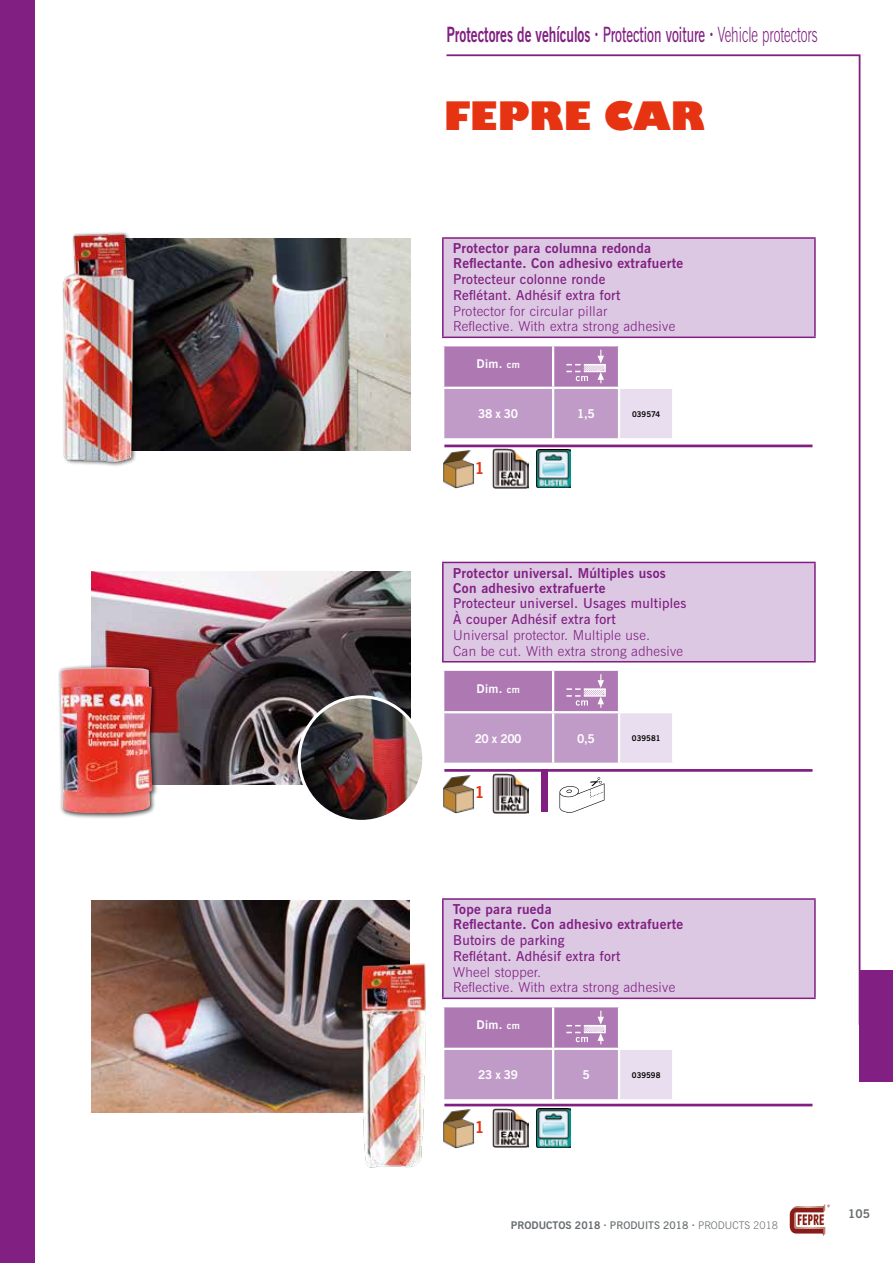
<style>
.page{position:relative;width:893px;height:1263px;background:#fff}
.page>*{position:absolute;margin:0;border:0;box-sizing:border-box;transform-origin:0 0}
.t1{font:800 38.1px "Gill Sans";color:#e63312}
.t2{font:700 21px "News Gothic BT";color:#812082;scale:.65 1}
.t3{font:700 16.35px "News Gothic BT";color:#e63312}
.t4{font:300 13.65px/15.8px "News Gothic BT";letter-spacing:.02em;color:#812082}
.t5{font:700 13.65px/15px "News Gothic BT";letter-spacing:.02em;color:#812082}
.t6{font:600 13.65px/15.8px "News Gothic BT";letter-spacing:.02em;color:#812082}
.t7{font:700 12.15px "News Gothic BT";letter-spacing:-.03em;color:#fff}
.t8{font:700 12px "News Gothic BT";letter-spacing:.03em;color:#fff}
.t9{font:700 12px "News Gothic BT";color:#676c6e}
.t10{font:700 10.5px "News Gothic BT";color:#676c6e}
.t11{font:700 7.95px "News Gothic BT";letter-spacing:-.005em;color:#000}
.s1{font-weight:600}
.s2{font-weight:300}
.s3{font-size:9.75px}
</style>
<div class="page">
<svg style="left:790px;top:1204px;width:40px;height:32px"></svg>
<div style="left:0;top:0;width:34px;height:1263px;background:#812082"></div>
<svg style="left:445px;top:54px;width:416px;height:971px"></svg>
<div style="left:859px;top:970px;width:34px;height:111px;background:#812082"></div>
<div style="left:443px;top:238px;width:372px;height:99px;background:#dcc8e3"></div>
<hr style="left:442px;top:237px;width:374px;height:2px;background:#812082">
<hr style="left:442px;top:239px;width:2px;height:98px;background:#812082">
<hr style="left:814px;top:239px;width:2px;height:98px;background:#812082">
<hr style="left:442px;top:337px;width:374px;height:1px;background:#812082">
<div style="left:619px;top:345px;width:54px;height:43px;background:#fff"></div>
<div style="left:619px;top:388px;width:54px;height:51px;background:#e9deef"></div>
<hr style="left:442px;top:344px;width:111px;height:2px;background:#fff">
<hr style="left:553px;top:344px;width:66px;height:2px;background:#fff">
<hr style="left:619px;top:344px;width:55px;height:2px;background:#fff">
<hr style="left:672px;top:346px;width:2px;height:41px;background:#fff">
<hr style="left:619px;top:387px;width:55px;height:2px;background:#fff">
<hr style="left:618px;top:389px;width:2px;height:49px;background:#fff">
<hr style="left:672px;top:389px;width:2px;height:49px;background:#fff">
<hr style="left:442px;top:438px;width:111px;height:2px;background:#fff">
<hr style="left:553px;top:438px;width:66px;height:2px;background:#fff">
<hr style="left:619px;top:438px;width:55px;height:2px;background:#fff">
<svg style="left:443px;top:345px;width:176px;height:94px;background:#be95c4"></svg>
<div style="left:443px;top:562px;width:372px;height:100px;background:#dcc8e3"></div>
<hr style="left:442px;top:562px;width:374px;height:1px;background:#812082">
<hr style="left:442px;top:563px;width:2px;height:98px;background:#812082">
<hr style="left:814px;top:563px;width:2px;height:98px;background:#812082">
<hr style="left:442px;top:661px;width:374px;height:1px;background:#812082">
<div style="left:619px;top:670px;width:54px;height:42px;background:#fff"></div>
<div style="left:619px;top:712px;width:54px;height:52px;background:#e9deef"></div>
<hr style="left:442px;top:668px;width:111px;height:3px;background:#fff">
<hr style="left:553px;top:668px;width:66px;height:3px;background:#fff">
<hr style="left:619px;top:668px;width:55px;height:3px;background:#fff">
<hr style="left:672px;top:671px;width:2px;height:40px;background:#fff">
<hr style="left:619px;top:711px;width:55px;height:2px;background:#fff">
<hr style="left:618px;top:713px;width:2px;height:50px;background:#fff">
<hr style="left:672px;top:713px;width:2px;height:50px;background:#fff">
<hr style="left:442px;top:763px;width:111px;height:2px;background:#fff">
<hr style="left:553px;top:763px;width:66px;height:2px;background:#fff">
<hr style="left:619px;top:763px;width:55px;height:2px;background:#fff">
<svg style="left:443px;top:670px;width:176px;height:93px;background:#bd94c3"></svg>
<div style="left:443px;top:899px;width:372px;height:99px;background:#dcc8e3"></div>
<hr style="left:442px;top:898px;width:374px;height:2px;background:#812082">
<hr style="left:442px;top:900px;width:2px;height:97px;background:#812082">
<hr style="left:814px;top:900px;width:2px;height:97px;background:#812082">
<hr style="left:442px;top:997px;width:374px;height:2px;background:#812082">
<div style="left:619px;top:1006px;width:54px;height:43px;background:#fff"></div>
<div style="left:619px;top:1049px;width:54px;height:51px;background:#e9deef"></div>
<hr style="left:442px;top:1005px;width:111px;height:2px;background:#fff">
<hr style="left:553px;top:1005px;width:66px;height:2px;background:#fff">
<hr style="left:619px;top:1005px;width:55px;height:2px;background:#fff">
<hr style="left:672px;top:1007px;width:2px;height:41px;background:#fff">
<hr style="left:619px;top:1048px;width:55px;height:2px;background:#fff">
<hr style="left:618px;top:1050px;width:2px;height:49px;background:#fff">
<hr style="left:672px;top:1050px;width:2px;height:49px;background:#fff">
<hr style="left:619px;top:1099px;width:55px;height:2px;background:#fff">
<svg style="left:443px;top:1006px;width:176px;height:94px;background:#be95c4"></svg>
<img style="left:141px;top:238px;width:269px;height:213px">
<img style="left:91px;top:572px;width:319px;height:212px">
<img style="left:91px;top:900px;width:319px;height:213px">
<img style="left:299px;top:697px;width:125px;height:124px;border-radius:62px">
<div style="left:298px;top:695px;width:127px;height:128px;border:3px solid #fff;border-radius:50%"></div>
<img style="left:62px;top:232px;width:79px;height:234px">
<div style="left:58px;top:664px;width:101px;height:155px;background:#000;opacity:.75"></div>
<img style="left:60px;top:667px;width:92px;height:146px">
<img style="left:357px;top:960px;width:69px;height:208px">
<img style="left:536px;top:449px;width:34px;height:39px">
<img style="left:536px;top:1109px;width:34px;height:38px">
<img style="left:493px;top:449px;width:35px;height:40px">
<hr style="left:444px;top:445px;width:368px;height:2px;background:#812082">
<img style="left:443px;top:450px;width:31px;height:39px">
<svg style="left:559px;top:777px;width:45px;height:36px"></svg>
<img style="left:493px;top:773px;width:35px;height:40px">
<div style="left:541px;top:770px;width:7px;height:42px;background:#812082"></div>
<hr style="left:444px;top:769px;width:368px;height:3px;background:#812082">
<img style="left:443px;top:774px;width:31px;height:39px">
<img style="left:493px;top:1108px;width:35px;height:40px">
<hr style="left:444px;top:1104px;width:368px;height:2px;background:#812082">
<img style="left:443px;top:1109px;width:31px;height:39px">
<h2 class="t2" style="left:446px;top:22px;width:572px">Protectores de vehículos · <span class="s1">Protection voiture</span> · <span class="s2">Vehicle protectors</span></h2>
<h1 class="t1" style="left:444px;top:92px;width:262px">FEPRE CAR</h1>
<p class="t5" style="left:453px;top:241px;width:232px">Protector para columna redonda<br>Reflectante. Con adhesivo extrafuerte</p>
<p class="t6" style="left:453px;top:271px;width:169px">Protecteur colonne ronde<br>Reflétant. Adhésif extra fort</p>
<p class="t4" style="left:453px;top:303px;width:223px">Protector for circular pillar<br>Reflective. With extra strong adhesive</p>
<p class="t8" style="left:476px;top:357px;width:45px">Dim. <span class="s3">cm</span></p>
<p class="t7" style="left:478px;top:407px;width:42px">38 x 30</p>
<p class="t7" style="left:577px;top:407px;width:19px">1,5</p>
<p class="t11" style="left:632px;top:409px;width:30px">039574</p>
<p class="t3" style="left:475px;top:458px;width:11px">1</p>
<p class="t5" style="left:453px;top:565px;width:215px">Protector universal. Múltiples usos<br>Con adhesivo extrafuerte</p>
<p class="t6" style="left:453px;top:596px;width:235px">Protecteur universel. Usages multiples<br>À couper Adhésif extra fort</p>
<p class="t4" style="left:453px;top:627px;width:231px">Universal protector. Multiple use.<br>Can be cut. With extra strong adhesive</p>
<p class="t8" style="left:476px;top:681px;width:45px">Dim. <span class="s3">cm</span></p>
<p class="t7" style="left:475px;top:731px;width:48px">20 x 200</p>
<p class="t7" style="left:577px;top:731px;width:19px">0,5</p>
<p class="t11" style="left:632px;top:733px;width:30px">039581</p>
<p class="t3" style="left:475px;top:782px;width:11px">1</p>
<p class="t5" style="left:453px;top:902px;width:232px">Tope para rueda<br>Reflectante. Con adhesivo extrafuerte</p>
<p class="t6" style="left:453px;top:932px;width:169px">Butoirs de parking<br>Reflétant. Adhésif extra fort</p>
<p class="t4" style="left:453px;top:964px;width:223px">Wheel stopper.<br>Reflective. With extra strong adhesive</p>
<p class="t8" style="left:476px;top:1018px;width:45px">Dim. <span class="s3">cm</span></p>
<p class="t7" style="left:478px;top:1068px;width:42px">23 x 39</p>
<p class="t7" style="left:582px;top:1068px;width:9px">5</p>
<p class="t11" style="left:632px;top:1070px;width:30px">039598</p>
<p class="t3" style="left:475px;top:1117px;width:11px">1</p>
<p class="t10" style="left:511px;top:1219px;width:269px">PRODUCTOS 2018 · <span class="s1">PRODUITS 2018</span> · <span class="s2">PRODUCTS 2018</span></p>
<p class="t9" style="left:848px;top:1206px;width:23px">105</p>
</div>
